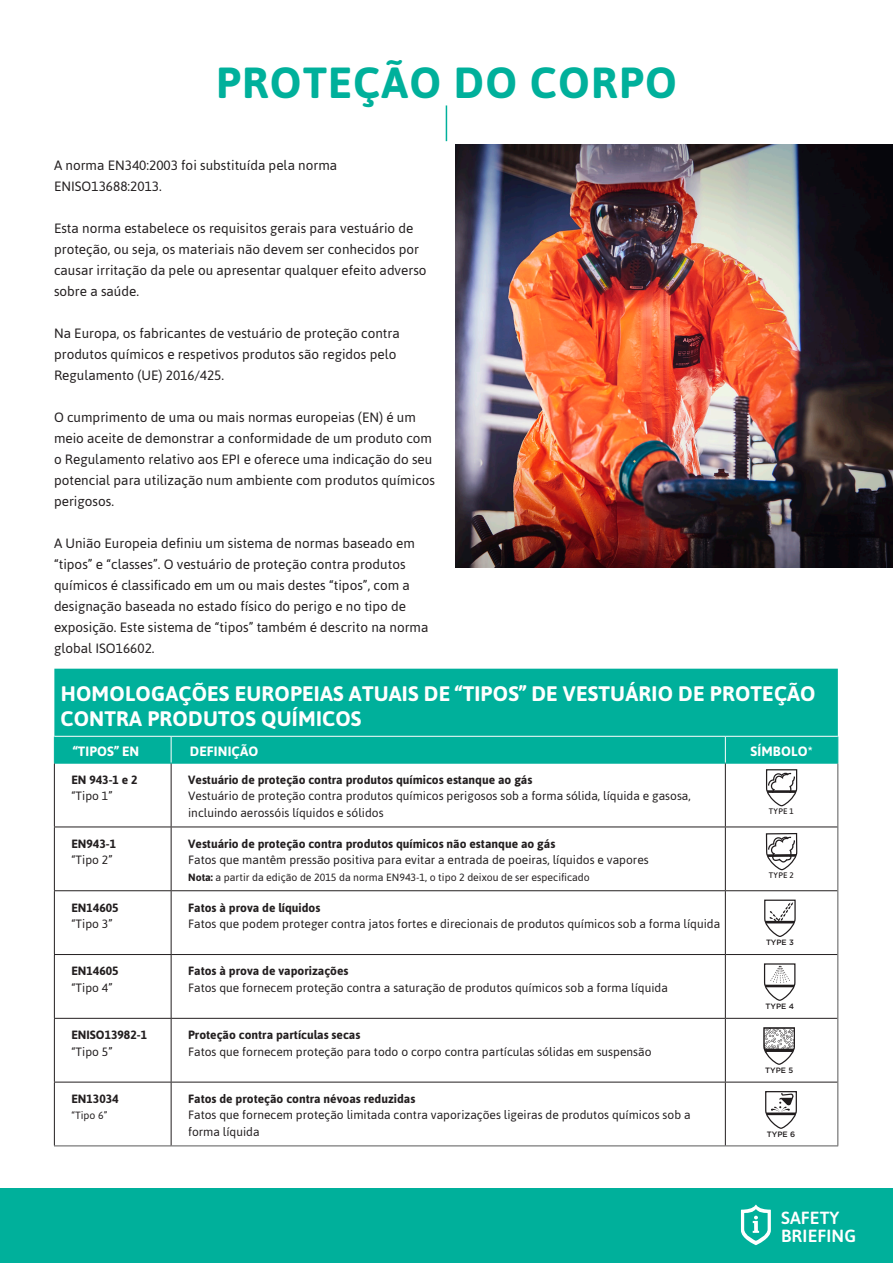
<style>
.page{position:relative;width:893px;height:1263px;background:#fff}
.page>*{position:absolute;margin:0;border:0;box-sizing:border-box;transform-origin:0 0}
.H1_Title_29_29{font:700 43.5px "Asap";letter-spacing:.03em;color:#00b09b}
.Table_Title_14{font:700 21px/25.2px "Asap";letter-spacing:.01em;color:#fff}
.t1{font:500 17.55px/17.5px "Asap";letter-spacing:.01em;color:#fff}
.Content_Text_9_12{font:13.5px/21px "Asap";color:#231f20}
.Table_Title_9{font:700 13.5px "Asap";letter-spacing:.01em;color:#fff}
.Table_Title_9_C{font:700 13.5px "Asap";letter-spacing:.01em;color:#fff}
.Table_Text_8_11{font:12px/16.5px "Asap";color:#231f20}
.Table_Text_8_11_Bold{font:700 12px "Asap";color:#231f20}
.Table_Text_7_11{font:10.5px "Asap";color:#231f20}
.t2{font:500 7.95px "Asap";letter-spacing:.035em;color:#211d1e}
.t3{font:500 7.8px "Gotham";color:#211d1e}
.t4{font:500 7.65px "Gotham";color:#211d1e}
.s1{font-weight:700}
</style>
<div class="page">
<hr style="left:446px;top:105px;width:1px;height:36px;background:#00b09b">
<img style="left:455px;top:145px;width:438px;height:423px">
<div style="left:54px;top:669px;width:784px;height:94px;background:#00b09b"></div>
<hr style="left:54px;top:736px;width:117px;height:1px;background:#fff">
<hr style="left:171px;top:736px;width:554px;height:1px;background:#fff">
<svg style="left:171px;top:737px;width:1px;height:26px"></svg>
<hr style="left:725px;top:736px;width:113px;height:1px;background:#fff">
<svg style="left:725px;top:737px;width:1px;height:26px"></svg>
<svg style="left:54px;top:737px;width:1px;height:26px"></svg>
<svg style="left:837px;top:737px;width:1px;height:26px"></svg>
<hr style="left:54px;top:763px;width:117px;height:1px;background:#00b09b">
<hr style="left:171px;top:763px;width:554px;height:1px;background:#00b09b">
<hr style="left:725px;top:763px;width:113px;height:1px;background:#00b09b">
<hr style="left:54px;top:763px;width:1px;height:63px;background:#231f20">
<hr style="left:171px;top:763px;width:1px;height:63px;background:#231f20">
<hr style="left:725px;top:763px;width:1px;height:63px;background:#231f20">
<hr style="left:54px;top:826px;width:117px;height:1px;background:#231f20">
<hr style="left:54px;top:827px;width:1px;height:63px;background:#231f20">
<hr style="left:171px;top:826px;width:554px;height:1px;background:#231f20">
<hr style="left:171px;top:827px;width:1px;height:63px;background:#231f20">
<hr style="left:725px;top:826px;width:112px;height:1px;background:#231f20">
<hr style="left:725px;top:827px;width:1px;height:63px;background:#231f20">
<hr style="left:54px;top:890px;width:117px;height:1px;background:#231f20">
<hr style="left:54px;top:891px;width:1px;height:63px;background:#231f20">
<hr style="left:171px;top:890px;width:554px;height:1px;background:#231f20">
<hr style="left:171px;top:891px;width:1px;height:63px;background:#231f20">
<hr style="left:725px;top:890px;width:112px;height:1px;background:#231f20">
<hr style="left:725px;top:891px;width:1px;height:63px;background:#231f20">
<hr style="left:54px;top:954px;width:117px;height:1px;background:#231f20">
<hr style="left:54px;top:955px;width:1px;height:63px;background:#231f20">
<hr style="left:171px;top:954px;width:554px;height:1px;background:#231f20">
<hr style="left:171px;top:955px;width:1px;height:63px;background:#231f20">
<hr style="left:725px;top:954px;width:112px;height:1px;background:#231f20">
<hr style="left:725px;top:955px;width:1px;height:63px;background:#231f20">
<hr style="left:54px;top:1018px;width:117px;height:1px;background:#231f20">
<hr style="left:54px;top:1019px;width:1px;height:63px;background:#231f20">
<hr style="left:171px;top:1018px;width:554px;height:1px;background:#231f20">
<hr style="left:171px;top:1019px;width:1px;height:63px;background:#231f20">
<hr style="left:725px;top:1018px;width:112px;height:1px;background:#231f20">
<hr style="left:725px;top:1019px;width:1px;height:63px;background:#231f20">
<hr style="left:54px;top:1082px;width:117px;height:1px;background:#231f20">
<hr style="left:54px;top:1082px;width:1px;height:63px;background:#231f20">
<hr style="left:171px;top:1082px;width:554px;height:1px;background:#231f20">
<hr style="left:171px;top:1082px;width:1px;height:63px;background:#231f20">
<hr style="left:725px;top:1082px;width:112px;height:1px;background:#231f20">
<hr style="left:725px;top:1082px;width:1px;height:63px;background:#231f20">
<hr style="left:837px;top:763px;width:1px;height:64px;background:#595959">
<hr style="left:837px;top:827px;width:1px;height:64px;background:#595959">
<hr style="left:837px;top:891px;width:1px;height:63px;background:#595959">
<hr style="left:837px;top:954px;width:1px;height:64px;background:#595959">
<hr style="left:837px;top:1018px;width:1px;height:64px;background:#595959">
<hr style="left:837px;top:1082px;width:1px;height:63px;background:#595959">
<hr style="left:54px;top:1145px;width:117px;height:1px;background:#595959">
<hr style="left:171px;top:1145px;width:554px;height:1px;background:#595959">
<hr style="left:725px;top:1145px;width:113px;height:1px;background:#595959">
<svg style="left:766px;top:769px;width:31px;height:38px"></svg>
<svg style="left:766px;top:833px;width:31px;height:38px"></svg>
<svg style="left:764px;top:899px;width:32px;height:38px"></svg>
<svg style="left:764px;top:963px;width:32px;height:38px"></svg>
<svg style="left:763px;top:1027px;width:32px;height:38px"></svg>
<svg style="left:765px;top:1091px;width:32px;height:38px"></svg>
<div style="left:0;top:1188px;width:893px;height:75px;background:#00b09b"></div>
<svg style="left:741px;top:1205px;width:30px;height:40px"></svg>
<p class="H1_Title_29_29" style="left:216px;top:54px;width:462px">PROTEÇÃO DO CORPO</p>
<p class="Content_Text_9_12" style="left:54px;top:154px;width:285px">A norma EN340:2003 foi substituída pela norma<br>ENISO13688:2013.</p>
<p class="Content_Text_9_12" style="left:54px;top:217px;width:374px">Esta norma estabelece os requisitos gerais para vestuário de proteção, ou seja, os materiais não devem ser conhecidos por causar irritação da pele ou apresentar qualquer efeito adverso sobre a saúde.</p>
<p class="Content_Text_9_12" style="left:54px;top:322px;width:347px">Na Europa, os fabricantes de vestuário de proteção contra produtos químicos e respetivos produtos são regidos pelo<br>Regulamento (UE) 2016/425.</p>
<p class="Content_Text_9_12" style="left:54px;top:406px;width:383px">O cumprimento de uma ou mais normas europeias (EN) é um meio aceite de demonstrar a conformidade de um produto com o Regulamento relativo aos EPI e oferece uma indicação do seu potencial para utilização num ambiente com produtos químicos perigosos.</p>
<p class="Content_Text_9_12" style="left:54px;top:532px;width:376px">A União Europeia definiu um sistema de normas baseado em “tipos” e “classes”. O vestuário de proteção contra produtos químicos é classificado em um ou mais destes “tipos”, com a designação baseada no estado físico do perigo e no tipo de exposição. Este sistema de “tipos” também é descrito na norma global ISO16602.</p>
<p class="Table_Title_14" style="left:60px;top:680px;width:757px">HOMOLOGAÇÕES EUROPEIAS ATUAIS DE “TIPOS” DE VESTUÁRIO DE PROTEÇÃO<br>CONTRA PRODUTOS QUÍMICOS</p>
<p class="Table_Title_9" style="left:73px;top:742px;width:68px">“TIPOS” EN</p>
<p class="Table_Title_9" style="left:190px;top:742px;width:70px">DEFINIÇÃO</p>
<p class="Table_Title_9_C" style="left:751px;top:742px;width:64px">SÍMBOLO*</p>
<p class="Table_Text_8_11_Bold" style="left:71px;top:772px;width:68px">EN 943-1 e 2</p>
<p class="Table_Text_8_11" style="left:71px;top:787px;width:43px">“Tipo 1”</p>
<p class="Table_Text_8_11_Bold" style="left:188px;top:772px;width:346px">Vestuário de proteção contra produtos químicos estanque ao gás</p>
<p class="Table_Text_8_11" style="left:188px;top:787px;width:504px">Vestuário de proteção contra produtos químicos perigosos sob a forma sólida, líquida e gasosa, incluindo aerossóis líquidos e sólidos</p>
<p class="t2" style="left:769px;top:805px;width:27px">TYPE 1</p>
<p class="Table_Text_8_11_Bold" style="left:71px;top:835px;width:46px">EN943-1</p>
<p class="Table_Text_8_11" style="left:71px;top:851px;width:43px">“Tipo 2”</p>
<p class="Table_Text_8_11_Bold" style="left:188px;top:835px;width:369px">Vestuário de proteção contra produtos químicos não estanque ao gás</p>
<p class="Table_Text_8_11" style="left:188px;top:851px;width:462px">Fatos que mantêm pressão positiva para evitar a entrada de poeiras, líquidos e vapores</p>
<p class="Table_Text_7_11" style="left:188px;top:870px;width:403px"><span class="s1">Nota:</span> a partir da edição de 2015 da norma EN943-1, o tipo 2 deixou de ser especificado</p>
<p class="t2" style="left:769px;top:869px;width:27px">TYPE 2</p>
<p class="Table_Text_8_11_Bold" style="left:71px;top:899px;width:49px">EN14605</p>
<p class="Table_Text_8_11" style="left:71px;top:915px;width:43px">“Tipo 3”</p>
<p class="Table_Text_8_11_Bold" style="left:188px;top:899px;width:134px">Fatos à prova de líquidos</p>
<p class="Table_Text_8_11" style="left:188px;top:915px;width:534px">Fatos que podem proteger contra jatos fortes e direcionais de produtos químicos sob a forma líquida</p>
<p class="t4" style="left:766px;top:937px;width:29px">TYPE 3</p>
<p class="Table_Text_8_11_Bold" style="left:71px;top:963px;width:49px">EN14605</p>
<p class="Table_Text_8_11" style="left:71px;top:979px;width:43px">“Tipo 4”</p>
<p class="Table_Text_8_11_Bold" style="left:188px;top:963px;width:162px">Fatos à prova de vaporizações</p>
<p class="Table_Text_8_11" style="left:188px;top:979px;width:481px">Fatos que fornecem proteção contra a saturação de produtos químicos sob a forma líquida</p>
<p class="t4" style="left:765px;top:1001px;width:30px">TYPE 4</p>
<p class="Table_Text_8_11_Bold" style="left:71px;top:1027px;width:77px">ENISO13982-1</p>
<p class="Table_Text_8_11" style="left:71px;top:1043px;width:43px">“Tipo 5”</p>
<p class="Table_Text_8_11_Bold" style="left:188px;top:1027px;width:174px">Proteção contra partículas secas</p>
<p class="Table_Text_8_11" style="left:188px;top:1043px;width:465px">Fatos que fornecem proteção para todo o corpo contra partículas sólidas em suspensão</p>
<p class="t4" style="left:765px;top:1065px;width:30px">TYPE 5</p>
<p class="Table_Text_8_11_Bold" style="left:71px;top:1090px;width:49px">EN13034</p>
<p class="Table_Text_7_11" style="left:71px;top:1109px;width:38px">“Tipo 6”</p>
<p class="Table_Text_8_11_Bold" style="left:188px;top:1090px;width:229px">Fatos de proteção contra névoas reduzidas</p>
<p class="Table_Text_8_11" style="left:188px;top:1106px;width:504px">Fatos que fornecem proteção limitada contra vaporizações ligeiras de produtos químicos sob a forma líquida</p>
<p class="t3" style="left:767px;top:1129px;width:30px">TYPE 6</p>
<p class="t1" style="left:781px;top:1208px;width:77px">SAFETY<br>BRIEFING</p>
</div>
